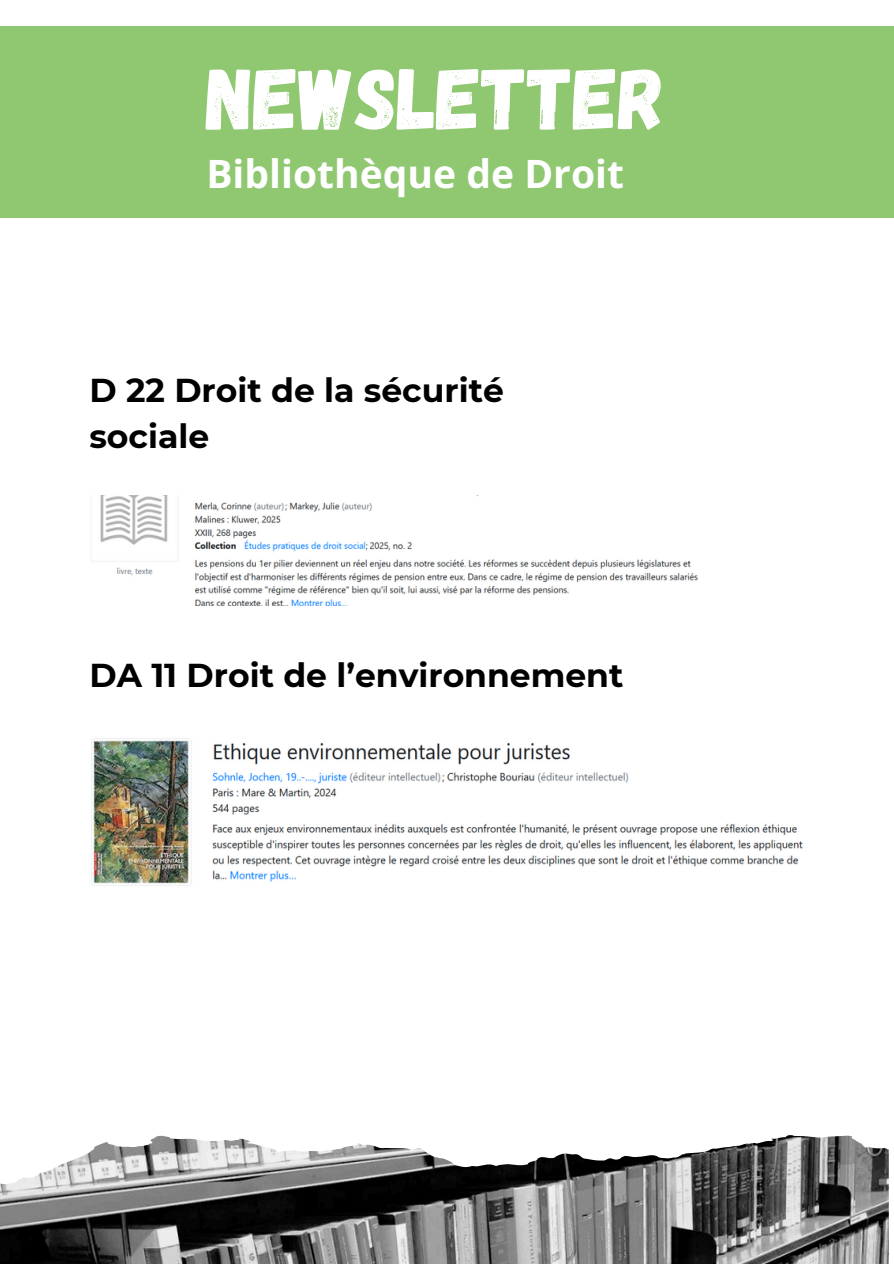
<style>
.page{position:relative;width:894px;height:1264px;background:#fff}
.page>*{position:absolute;margin:0;border:0;box-sizing:border-box;transform-origin:0 0}
.t1{font:87px "Gagalin";color:#fff}
.t2{font:700 39px "Open Sans";color:#fff}
.t3{font:700 33px/46.2px "Montserrat";color:#000}
</style>
<div class="page">
<img style="left:0;top:1135px;width:888px;height:128px">
<div style="left:0;top:26px;width:893px;height:192px;background:#90c872"></div>
<img style="left:91px;top:738px;width:712px;height:148px">
<img style="left:91px;top:495px;width:607px;height:111px">
<h1 class="t1" style="left:206px;top:42px;width:461px">NEWSLETTER</h1>
<p class="t2" style="left:206px;top:147px;width:419px">Bibliothèque de Droit</p>
<p class="t3" style="left:89px;top:367px;width:416px">D 22 Droit de la sécurité sociale</p>
<p class="t3" style="left:89px;top:652px;width:535px">DA 11 Droit de l’environnement</p>
</div>
